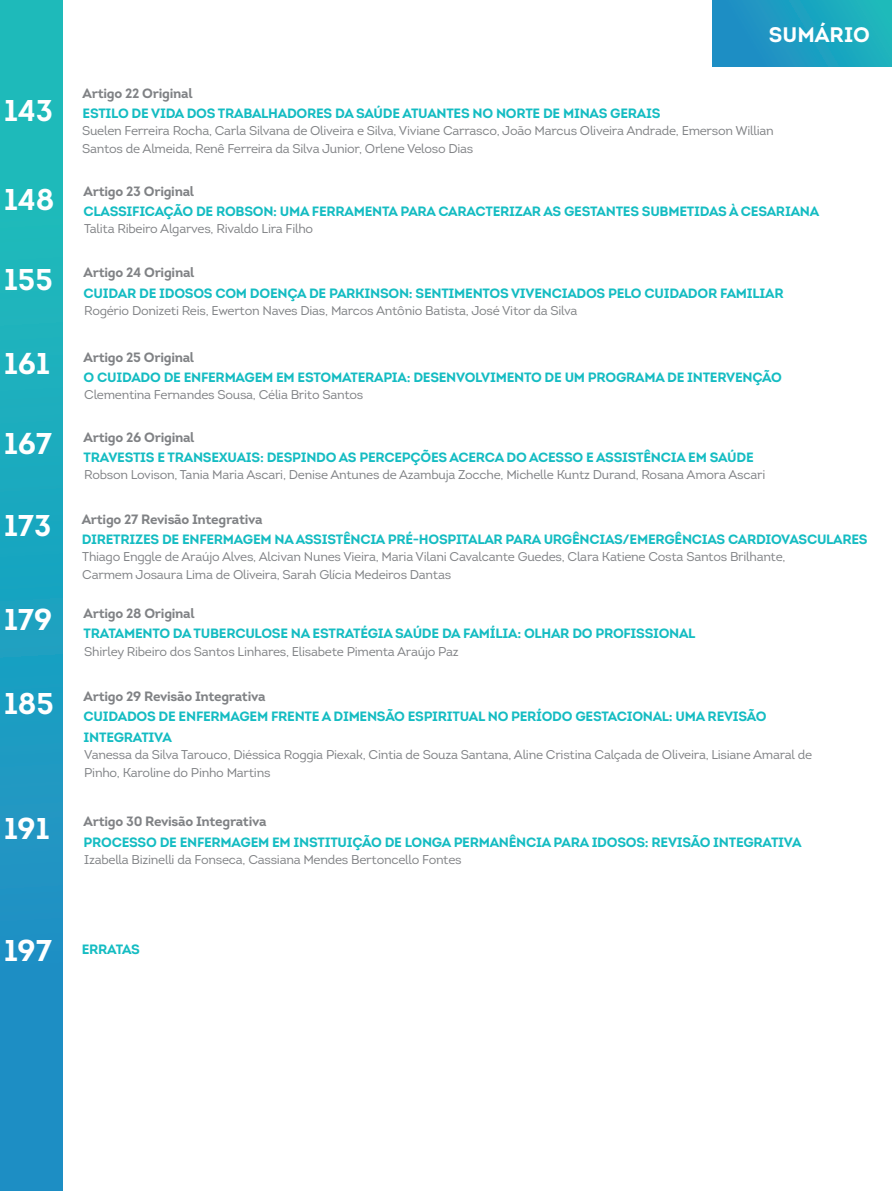
<style>
.page{position:relative;width:893px;height:1191px;background:#fff}
.page>*{position:absolute;margin:0;border:0;box-sizing:border-box;transform-origin:0 0}
.t1{font:700 30px "Intro";color:#fff}
.t2{font:700 21px "Intro";color:#fff}
.t3{font:700 13.5px/20.2px "Intro";letter-spacing:-.02em;color:#14bcc2}
.t4{font:700 13.5px "Intro";letter-spacing:-.02em;color:#808285}
.t5{font:12.75px/18px "Intro";letter-spacing:-.02em;color:#808285}
.s1{color:#808285}
</style>
<div class="page">
<div style="left:0;top:0;width:63px;height:1191px;background:linear-gradient(to bottom,#1dc0b9,#1d87c6)"></div>
<div style="left:713px;top:0;width:178px;height:66px;background:linear-gradient(to right,#1e88c6,#1cb6bc)"></div>
<p class="t1" style="left:4px;top:92px;width:51px">143</p>
<p class="t1" style="left:4px;top:181px;width:52px">148</p>
<p class="t1" style="left:4px;top:260px;width:50px">155</p>
<p class="t1" style="left:4px;top:344px;width:47px">161</p>
<p class="t1" style="left:4px;top:424px;width:49px">167</p>
<p class="t1" style="left:4px;top:506px;width:49px">173</p>
<p class="t1" style="left:4px;top:601px;width:49px">179</p>
<p class="t1" style="left:4px;top:684px;width:51px">185</p>
<p class="t1" style="left:4px;top:809px;width:47px">191</p>
<p class="t2" style="left:769px;top:22px;width:102px">SUMÁRIO</p>
<p class="t4" style="left:83px;top:84px;width:112px">Artigo 22 Original</p>
<p class="t3" style="left:83px;top:103px;width:579px">ESTILO DE VIDA DOS TRABALHADORES DA SAÚDE ATUANTES NO NORTE DE MINAS GERAIS</p>
<p class="t5" style="left:82px;top:122px;width:693px">Suelen Ferreira Rocha, Carla Silvana de Oliveira e Silva, Viviane Carrasco, João Marcus Oliveira Andrade, Emerson Willian<br>Santos de Almeida, Renê Ferreira da Silva Junior, Orlene Veloso Dias</p>
<p class="t4" style="left:84px;top:182px;width:112px">Artigo 23 Original</p>
<p class="t3" style="left:84px;top:201px;width:737px">CLASSIFICAÇÃO DE ROBSON: UMA FERRAMENTA PARA CARACTERIZAR AS GESTANTES SUBMETIDAS À CESARIANA</p>
<p class="t5" style="left:84px;top:220px;width:230px">Talita Ribeiro Algarves, Rivaldo Lira Filho</p>
<p class="t4" style="left:84px;top:264px;width:112px">Artigo 24 Original</p>
<p class="t3" style="left:84px;top:282px;width:702px">CUIDAR DE IDOSOS COM DOENÇA DE PARKINSON: SENTIMENTOS VIVENCIADOS PELO CUIDADOR FAMILIAR</p>
<p class="t5" style="left:84px;top:301px;width:495px">Rogério Donizeti Reis, Ewerton Naves Dias, Marcos Antônio Batista, José Vitor da Silva</p>
<p class="t4" style="left:84px;top:348px;width:112px">Artigo 25 Original</p>
<p class="t3" style="left:84px;top:367px;width:700px">O CUIDADO DE ENFERMAGEM EM ESTOMATERAPIA: DESENVOLVIMENTO DE UM PROGRAMA DE INTERVENÇÃO</p>
<p class="t5" style="left:84px;top:386px;width:281px">Clementina Fernandes Sousa, Célia Brito Santos</p>
<p class="t4" style="left:84px;top:428px;width:112px">Artigo 26 Original</p>
<p class="t3" style="left:84px;top:447px;width:672px">TRAVESTIS E TRANSEXUAIS: DESPINDO AS PERCEPÇÕES ACERCA DO ACESSO E ASSISTÊNCIA EM SAÚDE</p>
<p class="t5" style="left:84px;top:466px;width:683px">Robson Lovison, Tania Maria Ascari, Denise Antunes de Azambuja Zocche, Michelle Kuntz Durand, Rosana Amora Ascari</p>
<p class="t3" style="left:82px;top:508px;width:787px"><span class="s1">Artigo 27 Revisão Integrativa<br></span>DIRETRIZES DE ENFERMAGEM NA ASSISTÊNCIA PRÉ-HOSPITALAR PARA URGÊNCIAS/EMERGÊNCIAS CARDIOVASCULARES</p>
<p class="t5" style="left:82px;top:547px;width:705px">Thiago Enggle de Araújo Alves, Alcivan Nunes Vieira, Maria Vilani Cavalcante Guedes, Clara Katiene Costa Santos Brilhante,<br>Carmem Josaura Lima de Oliveira, Sarah Glícia Medeiros Dantas</p>
<p class="t4" style="left:84px;top:604px;width:113px">Artigo 28 Original</p>
<p class="t3" style="left:84px;top:623px;width:613px">TRATAMENTO DA TUBERCULOSE NA ESTRATÉGIA SAÚDE DA FAMÍLIA: OLHAR DO PROFISSIONAL</p>
<p class="t5" style="left:84px;top:642px;width:376px">Shirley Ribeiro dos Santos Linhares, Elisabete Pimenta Araújo Paz</p>
<p class="t4" style="left:84px;top:687px;width:183px">Artigo 29 Revisão Integrativa</p>
<p class="t3" style="left:84px;top:706px;width:684px">CUIDADOS DE ENFERMAGEM FRENTE A DIMENSÃO ESPIRITUAL NO PERÍODO GESTACIONAL: UMA REVISÃO<br>INTEGRATIVA</p>
<p class="t5" style="left:84px;top:745px;width:729px">Vanessa da Silva Tarouco, Diéssica Roggia Piexak, Cintia de Souza Santana, Aline Cristina Calçada de Oliveira, Lisiane Amaral de<br>Pinho, Karoline do Pinho Martins</p>
<p class="t4" style="left:84px;top:813px;width:185px">Artigo 30 Revisão Integrativa</p>
<p class="t3" style="left:84px;top:831px;width:719px">PROCESSO DE ENFERMAGEM EM INSTITUIÇÃO DE LONGA PERMANÊNCIA PARA IDOSOS: REVISÃO INTEGRATIVA</p>
<p class="t5" style="left:84px;top:850px;width:379px">Izabella Bizinelli da Fonseca, Cassiana Mendes Bertoncello Fontes</p>
<p class="t1" style="left:4px;top:931px;width:49px">197</p>
<p class="t3" style="left:82px;top:939px;width:60px">ERRATAS</p>
</div>
